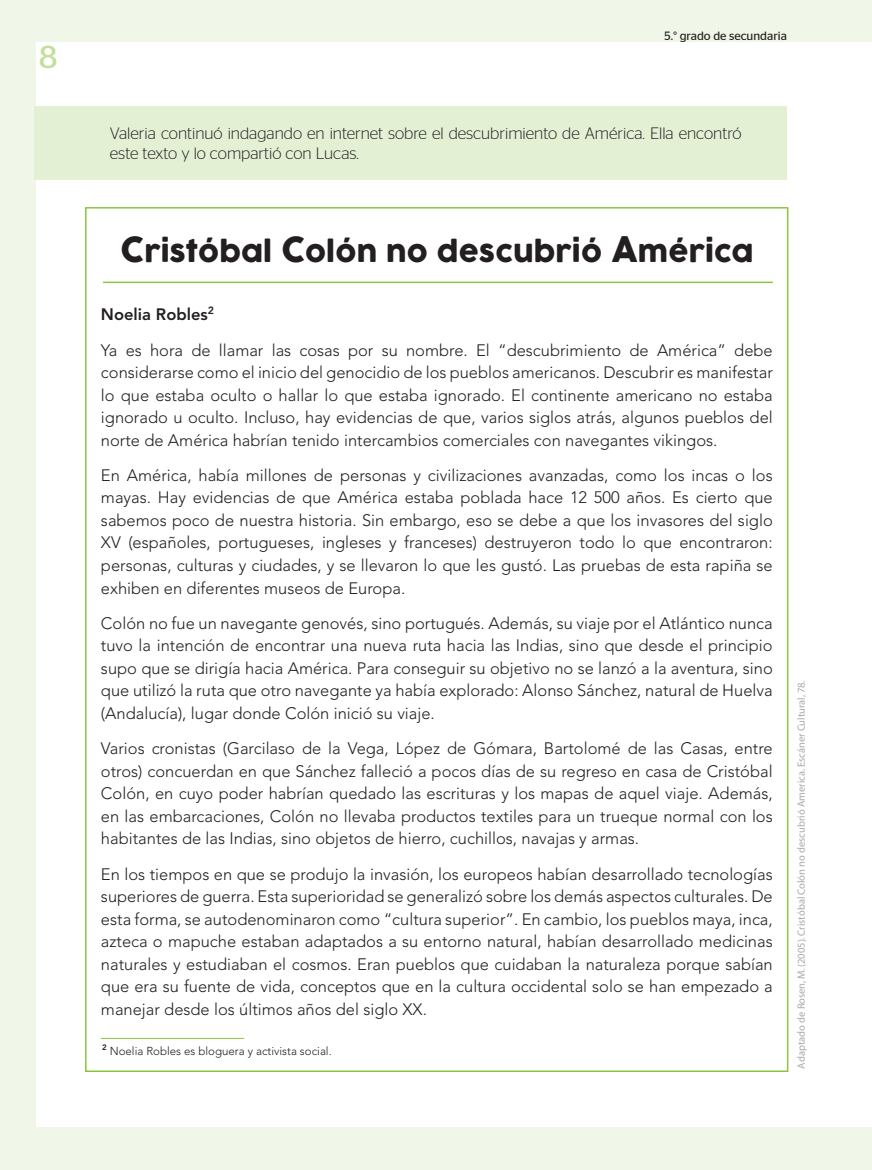
<style>
.page{position:relative;width:872px;height:1170px;background:#fff}
.page>*{position:absolute;margin:0;border:0;box-sizing:border-box;transform-origin:0 0}
.t1{font:31.65px "Stag";color:#c4df9b}
.t2{font:28.5px "Cocogoose";color:#231f20}
.t3{font:300 16.5px/22.5px "Avenir LT Std";color:#231f20;text-align:justify}
.t4{font:300 16.5px/19.8px "Stag Sans";color:#231f20}
.t5{font:12px "Stag Sans";color:#231f20}
.t6{font:300 11.55px "Avenir LT Std";color:#231f20}
.t7{font:10.5px "Myriad";color:#a8a9ad}
.s1{font-size:34.5px}
.s2{font-weight:800}
</style>
<div class="page">
<div style="left:0;top:0;width:872px;height:1169px;background:#f1f7e8"></div>
<div style="left:36px;top:43px;width:836px;height:1084px;background:#fff"></div>
<hr style="left:103px;top:281px;width:669px;height:2px;background:#8bc63e">
<hr style="left:101px;top:1037px;width:143px;height:1px;background:#8bc63e">
<div style="left:35px;top:106px;width:752px;height:74px;background:#e4f0d4"></div>
<h1 class="t1" style="left:39px;top:38px;width:20px">8</h1>
<p class="t5" style="left:664px;top:29px;width:124px">5.° grado de secundaria</p>
<p class="t4" style="left:110px;top:123px;width:633px">Valeria continuó indagando en internet sobre el descubrimiento de América. Ella encontró este texto y lo compartió con Lucas.</p>
<h2 class="t2" style="left:120px;top:231px;width:635px"><span class="s1">C</span>ristóbal <span class="s1">C</span>olón no descubrió <span class="s1">A</span>mérica</h2>
<p class="t3" style="left:101px;top:297px;width:673px;line-height:35.2px"><span class="s2">Noelia Robles</span><sup>2<br></sup>Ya es hora de llamar las cosas por su nombre. El “descubrimiento de América” debe</p>
<p class="t3" style="left:101px;top:361px;width:673px">considerarse como el inicio del genocidio de los pueblos americanos. Descubrir es manifestar lo que estaba oculto o hallar lo que estaba ignorado. El continente americano no estaba ignorado u oculto. Incluso, hay evidencias de que, varios siglos atrás, algunos pueblos del norte de América habrían tenido intercambios comerciales con navegantes vikingos.</p>
<p class="t3" style="left:101px;top:464px;width:673px">En América, había millones de personas y civilizaciones avanzadas, como los incas o los mayas. Hay evidencias de que América estaba poblada hace 12 500 años. Es cierto que sabemos poco de nuestra historia. Sin embargo, eso se debe a que los invasores del siglo XV (españoles, portugueses, ingleses y franceses) destruyeron todo lo que encontraron: personas, culturas y ciudades, y se llevaron lo que les gustó. Las pruebas de esta rapiña se exhiben en diferentes museos de Europa.</p>
<p class="t3" style="left:101px;top:612px;width:673px">Colón no fue un navegante genovés, sino portugués. Además, su viaje por el Atlántico nunca tuvo la intención de encontrar una nueva ruta hacia las Indias, sino que desde el principio supo que se dirigía hacia América. Para conseguir su objetivo no se lanzó a la aventura, sino que utilizó la ruta que otro navegante ya había explorado: Alonso Sánchez, natural de Huelva (Andalucía), lugar donde Colón inició su viaje.</p>
<p class="t3" style="left:101px;top:737px;width:673px">Varios cronistas (Garcilaso de la Vega, López de Gómara, Bartolomé de las Casas, entre otros) concuerdan en que Sánchez falleció a pocos días de su regreso en casa de Cristóbal Colón, en cuyo poder habrían quedado las escrituras y los mapas de aquel viaje. Además, en las embarcaciones, Colón no llevaba productos textiles para un trueque normal con los habitantes de las Indias, sino objetos de hierro, cuchillos, navajas y armas.</p>
<p class="t3" style="left:101px;top:862px;width:673px">En los tiempos en que se produjo la invasión, los europeos habían desarrollado tecnologías superiores de guerra. Esta superioridad se generalizó sobre los demás aspectos culturales. De esta forma, se autodenominaron como “cultura superior”. En cambio, los pueblos maya, inca, azteca o mapuche estaban adaptados a su entorno natural, habían desarrollado medicinas naturales y estudiaban el cosmos. Eran pueblos que cuidaban la naturaleza porque sabían que era su fuente de vida, conceptos que en la cultura occidental solo se han empezado a manejar desde los últimos años del siglo XX.</p>
<p class="t6" style="left:102px;top:1044px;width:231px"><sup>2</sup> Noelia Robles es bloguera y activista social.</p>
<p class="t7" style="left:796px;top:1068px;width:389px;rotate:-90deg">Adaptado de Rosen, M. (2005). Cristóbal Colón no descubrió America. Escáner Cultural, 78.</p>
</div>
